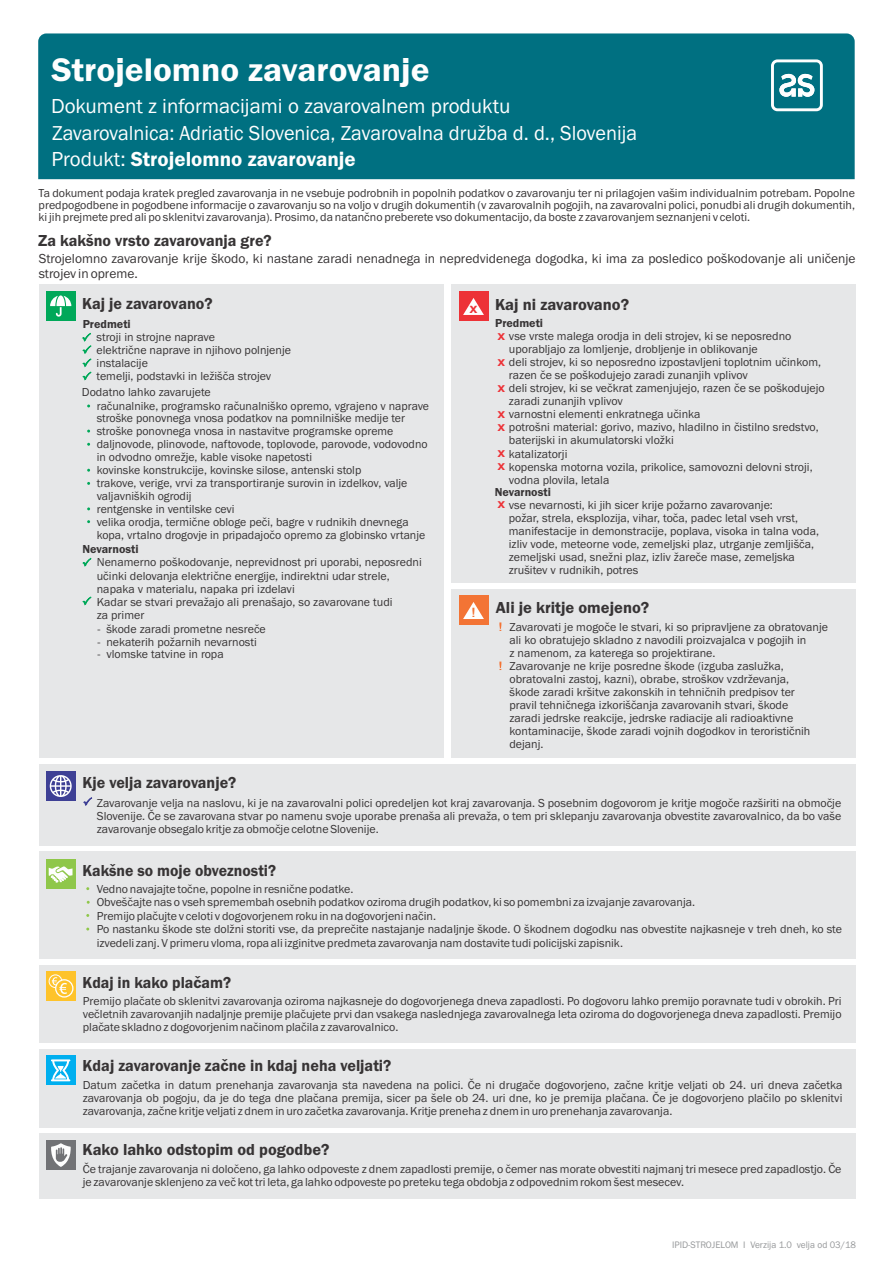
<style>
.page{position:relative;width:893px;height:1263px;background:#fff}
.page>*{position:absolute;margin:0;border:0;box-sizing:border-box;transform-origin:0 0}
.t1{font:600 33.75px "Franklin Gothic";color:#fefefe;scale:1.04 1}
.t2{font:21px "Franklin Gothic";color:#fefefe}
.t3{font:600 21px "Franklin Gothic";color:#fefefe}
.t4{font:600 16.5px "Franklin Gothic";color:#373435}
.t5{font:600 16.5px "Franklin Gothic";color:#373435;scale:.95 1}
.t6{font:600 16.5px "Franklin Gothic";color:#373435;scale:.96 1}
.t7{font:13.5px/14.5px "Franklin Gothic";color:#373435}
.t8{font:condensed 12.3px "Swiss 721 BT";color:#f37435;scale:1.72 1}
.t9{font:12px/13px "Franklin Gothic";color:#373435}
.t10{font:600 12px "Franklin Gothic";color:#373435}
.t11{font:9.75px "Franklin Gothic";color:#96989a}
.t12{font:700 condensed 9.6px "Swiss 721 BT";color:#ed3237;scale:1.54 1}
.t13{font:700 condensed 9.15px/13.2px "Swiss 721 BT";color:#ed3237;scale:1.55 1}
.s1{font-weight:400}
</style>
<div class="page">
<div style="left:38px;top:33px;width:817px;height:146px;background:#007081"></div>
<div style="left:39px;top:284px;width:405px;height:473px;background:#e6e7e8"></div>
<div style="left:39px;top:764px;width:817px;height:81px;background:#e6e7e8"></div>
<div style="left:39px;top:851px;width:817px;height:107px;background:#e6e7e8"></div>
<div style="left:39px;top:965px;width:817px;height:77px;background:#e6e7e8"></div>
<div style="left:451px;top:284px;width:405px;height:299px;background:#e6e7e8"></div>
<div style="left:451px;top:589px;width:405px;height:168px;background:#e6e7e8"></div>
<div style="left:459px;top:292px;width:29px;height:29px;background:#ed3237"></div>
<div style="left:459px;top:596px;width:29px;height:29px;background:#f37435"></div>
<div style="left:46px;top:972px;width:29px;height:29px;background:#fec32b"></div>
<svg style="left:82px;top:557px;width:10px;height:10px"></svg>
<svg style="left:82px;top:596px;width:10px;height:10px"></svg>
<svg style="left:82px;top:332px;width:10px;height:49px"></svg>
<svg style="left:83px;top:797px;width:10px;height:9px"></svg>
<svg style="left:463px;top:298px;width:21px;height:17px"></svg>
<svg style="left:463px;top:602px;width:21px;height:17px"></svg>
<svg style="left:499px;top:622px;width:2px;height:9px"></svg>
<svg style="left:499px;top:661px;width:2px;height:9px"></svg>
<div style="left:49px;top:974px;width:13px;height:14px;border:1px solid #fefefe;border-radius:50%"></div>
<svg style="left:55px;top:979px;width:18px;height:18px"></svg>
<svg style="left:52px;top:977px;width:15px;height:17px"></svg>
<div style="left:771px;top:59px;width:52px;height:52px;border:3px solid #fefefe;border-radius:5px"></div>
<svg style="left:779px;top:74px;width:35px;height:23px"></svg>
<div style="left:46px;top:291px;width:29px;height:30px;background:#00a859"></div>
<svg style="left:50px;top:295px;width:21px;height:22px"></svg>
<div style="left:46px;top:859px;width:29px;height:29px;background:#8fc74a"></div>
<svg style="left:49px;top:866px;width:24px;height:17px"></svg>
<div style="left:46px;top:771px;width:29px;height:29px;background:#3e4095"></div>
<svg style="left:50px;top:775px;width:22px;height:22px"></svg>
<div style="left:39px;top:1049px;width:817px;height:78px;background:#e6e7e8"></div>
<div style="left:46px;top:1056px;width:29px;height:29px;background:#00afef"></div>
<svg style="left:51px;top:1059px;width:19px;height:22px"></svg>
<div style="left:39px;top:1133px;width:817px;height:65px;background:#e6e7e8"></div>
<div style="left:46px;top:1140px;width:29px;height:29px;background:#727376"></div>
<svg style="left:51px;top:1143px;width:20px;height:24px"></svg>
<h1 class="t1" style="left:52px;top:57px;width:365px">Strojelomno zavarovanje</h1>
<h2 class="t2" style="left:52px;top:125px;width:586px">Zavarovalnica: Adriatic Slovenica, Zavarovalna družba d. d., Slovenija</h2>
<h2 class="t2" style="left:51px;top:98px;width:461px">Dokument z informacijami o zavarovalnem produktu</h2>
<h2 class="t3" style="left:51px;top:151px;width:306px"><span class="s1">Produkt:</span> Strojelomno zavarovanje</h2>
<p class="t9" style="left:39px;top:188px;width:818px;line-height:12.1px;text-align:justify">Ta dokument podaja kratek pregled zavarovanja in ne vsebuje podrobnih in popolnih podatkov o zavarovanju ter ni prilagojen vašim individualnim potrebam. Popolne predpogodbene in pogodbene informacije o zavarovanju so na voljo v drugih dokumentih (v zavarovalnih pogojih, na zavarovalni polici, ponudbi ali drugih dokumentih, ki jih prejmete pred ali po sklenitvi zavarovanja). Prosimo, da natančno preberete vso dokumentacijo, da boste z zavarovanjem seznanjeni v celoti.</p>
<h3 class="t4" style="left:38px;top:234px;width:235px">Za kakšno vrsto zavarovanja gre?</h3>
<p class="t7" style="left:39px;top:253px;width:818px">Strojelomno zavarovanje krije škodo, ki nastane zaradi nenadnega in nepredvidenega dogodka, ki ima za posledico poškodovanje ali uničenje strojev in opreme.</p>
<h3 class="t4" style="left:82px;top:298px;width:132px">Kaj je zavarovano?</h3>
<h3 class="t4" style="left:495px;top:298px;width:136px">Kaj ni zavarovano?</h3>
<p class="t12" style="left:469px;top:306px;width:7px">X</p>
<p class="t10" style="left:83px;top:319px;width:50px">Predmeti</p>
<p class="t10" style="left:495px;top:319px;width:50px">Predmeti</p>
<p class="t9" style="left:97px;top:331px;width:196px">stroji in strojne naprave<br>električne naprave in njihovo polnjenje instalacije<br>temelji, podstavki in ležišča strojev</p>
<p class="t9" style="left:97px;top:386px;width:334px;text-indent:-15px">Dodatno lahko zavarujete<br>računalnike, programsko računalniško opremo, vgrajeno v naprave stroške ponovnega vnosa podatkov na pomnilniške medije ter stroške ponovnega vnosa in nastavitve programske opreme daljnovode, plinovode, naftovode, toplovode, parovode, vodovodno in odvodno omrežje, kable visoke napetosti<br>kovinske konstrukcije, kovinske silose, antenski stolp<br>trakove, verige, vrvi za transportiranje surovin in izdelkov, valje valjavniških ogrodij<br>rentgenske in ventilske cevi<br>velika orodja, termične obloge peči, bagre v rudnikih dnevnega kopa, vrtalno drogovje in pripadajočo opremo za globinsko vrtanje</p>
<p class="t9" style="left:97px;top:557px;width:327px">Nenamerno poškodovanje, neprevidnost pri uporabi, neposredni učinki delovanja električne energije, indirektni udar strele, napaka v materialu, napaka pri izdelavi<br>Kadar se stvari prevažajo ali prenašajo, so zavarovane tudi<br>za primer</p>
<p class="t9" style="left:97px;top:623px;width:170px">- škode zaradi prometne nesreče</p>
<p class="t9" style="left:97px;top:636px;width:161px">- nekaterih požarnih nevarnosti</p>
<p class="t9" style="left:97px;top:649px;width:128px">- vlomske tatvine in ropa</p>
<p class="t10" style="left:83px;top:545px;width:58px">Nevarnosti</p>
<h3 class="t4" style="left:82px;top:777px;width:155px">Kje velja zavarovanje?</h3>
<p class="t8" style="left:471px;top:607px;width:5px">!</p>
<p class="t9" style="left:509px;top:330px;width:317px">vse vrste malega orodja in deli strojev, ki se neposredno uporabljajo za lomljenje, drobljenje in oblikovanje<br>deli strojev, ki so neposredno izpostavljeni toplotnim učinkom, razen če se poškodujejo zaradi zunanjih vplivov<br>deli strojev, ki se večkrat zamenjujejo, razen če se poškodujejo zaradi zunanjih vplivov<br>varnostni elementi enkratnega učinka<br>potrošni material: gorivo, mazivo, hladilno in čistilno sredstvo, baterijski in akumulatorski vložki<br>katalizatorji<br>kopenska motorna vozila, prikolice, samovozni delovni stroji, vodna plovila, letala</p>
<p class="t9" style="left:509px;top:499px;width:312px">vse nevarnosti, ki jih sicer krije požarno zavarovanje:<br>požar, strela, eksplozija, vihar, toča, padec letal vseh vrst, manifestacije in demonstracije, poplava, visoka in talna voda, izliv vode, meteorne vode, zemeljski plaz, utrganje zemljišča, zemeljski usad, snežni plaz, izliv žareče mase, zemeljska zrušitev v rudnikih, potres</p>
<p class="t13" style="left:497px;top:331px;width:6px">X</p>
<p class="t13" style="left:497px;top:357px;width:6px">X</p>
<p class="t13" style="left:497px;top:383px;width:6px">X</p>
<p class="t13" style="left:497px;top:409px;width:6px">X<br>X</p>
<p class="t13" style="left:497px;top:448px;width:6px">X<br>X</p>
<p class="t13" style="left:497px;top:499px;width:6px">X</p>
<p class="t10" style="left:495px;top:488px;width:58px">Nevarnosti</p>
<h3 class="t4" style="left:496px;top:601px;width:155px">Ali je kritje omejeno?</h3>
<p class="t9" style="left:509px;top:621px;width:320px">Zavarovati je mogoče le stvari, ki so pripravljene za obratovanje ali ko obratujejo skladno z navodili proizvajalca v pogojih in<br>z namenom, za katerega so projektirane.<br>Zavarovanje ne krije posredne škode (izguba zaslužka, obratovalni zastoj, kazni), obrabe, stroškov vzdrževanja,<br>škode zaradi kršitve zakonskih in tehničnih predpisov ter<br>pravil tehničnega izkoriščanja zavarovanih stvari, škode<br>zaradi jedrske reakcije, jedrske radiacije ali radioaktivne kontaminacije, škode zaradi vojnih dogodkov in terorističnih dejanj.</p>
<p class="t9" style="left:97px;top:797px;width:746px;text-align:justify">Zavarovanje velja na naslovu, ki je na zavarovalni polici opredeljen kot kraj zavarovanja. S posebnim dogovorom je kritje mogoče razširiti na območje Slovenije. Če se zavarovana stvar po namenu svoje uporabe prenaša ali prevaža, o tem pri sklepanju zavarovanja obvestite zavarovalnico, da bo vaše zavarovanje obsegalo kritje za območje celotne Slovenije.</p>
<h3 class="t5" style="left:82px;top:864px;width:205px">Kakšne so moje obveznosti?</h3>
<p class="t9" style="left:97px;top:883px;width:747px;line-height:13.5px">Vedno navajajte točne, popolne in resnične podatke.<br>Obveščajte nas o vseh spremembah osebnih podatkov oziroma drugih podatkov, ki so pomembni za izvajanje zavarovanja.<br>Premijo plačujte v celoti v dogovorjenem roku in na dogovorjeni način.<br>Po nastanku škode ste dolžni storiti vse, da preprečite nastajanje nadaljnje škode. O škodnem dogodku nas obvestite najkasneje v treh dneh, ko ste izvedeli zanj. V primeru vloma, ropa ali izginitve predmeta zavarovanja nam dostavite tudi policijski zapisnik.</p>
<h3 class="t6" style="left:82px;top:976px;width:156px">Kdaj in kako plačam?</h3>
<p class="t9" style="left:83px;top:995px;width:760px;text-align:justify">Premijo plačate ob sklenitvi zavarovanja oziroma najkasneje do dogovorjenega dneva zapadlosti. Po dogovoru lahko premijo poravnate tudi v obrokih. Pri večletnih zavarovanjih nadaljnje premije plačujete prvi dan vsakega naslednjega zavarovalnega leta oziroma do dogovorjenega dneva zapadlosti. Premijo plačate skladno z dogovorjenim načinom plačila z zavarovalnico.</p>
<h3 class="t4" style="left:83px;top:1059px;width:310px">Kdaj zavarovanje začne in kdaj neha veljati?</h3>
<p class="t9" style="left:83px;top:1079px;width:761px;text-align:justify">Datum začetka in datum prenehanja zavarovanja sta navedena na polici. Če ni drugače dogovorjeno, začne kritje veljati ob 24. uri dneva začetka zavarovanja ob pogoju, da je do tega dne plačana premija, sicer pa šele ob 24. uri dne, ko je premija plačana. Če je dogovorjeno plačilo po sklenitvi zavarovanja, začne kritje veljati z dnem in uro začetka zavarovanja. Kritje preneha z dnem in uro prenehanja zavarovanja.</p>
<h3 class="t4" style="left:82px;top:1143px;width:249px">Kako lahko odstopim od pogodbe?</h3>
<p class="t9" style="left:83px;top:1164px;width:760px">Če trajanje zavarovanja ni določeno, ga lahko odpoveste z dnem zapadlosti premije, o čemer nas morate obvestiti najmanj tri mesece pred zapadlostjo. Če je zavarovanje sklenjeno za več kot tri leta, ga lahko odpoveste po preteku tega obdobja z odpovednim rokom šest mesecev.</p>
<p class="t11" style="left:672px;top:1241px;width:185px">IPID-STROJELOM I Verzija 1.0 velja od 03/18</p>
</div>
